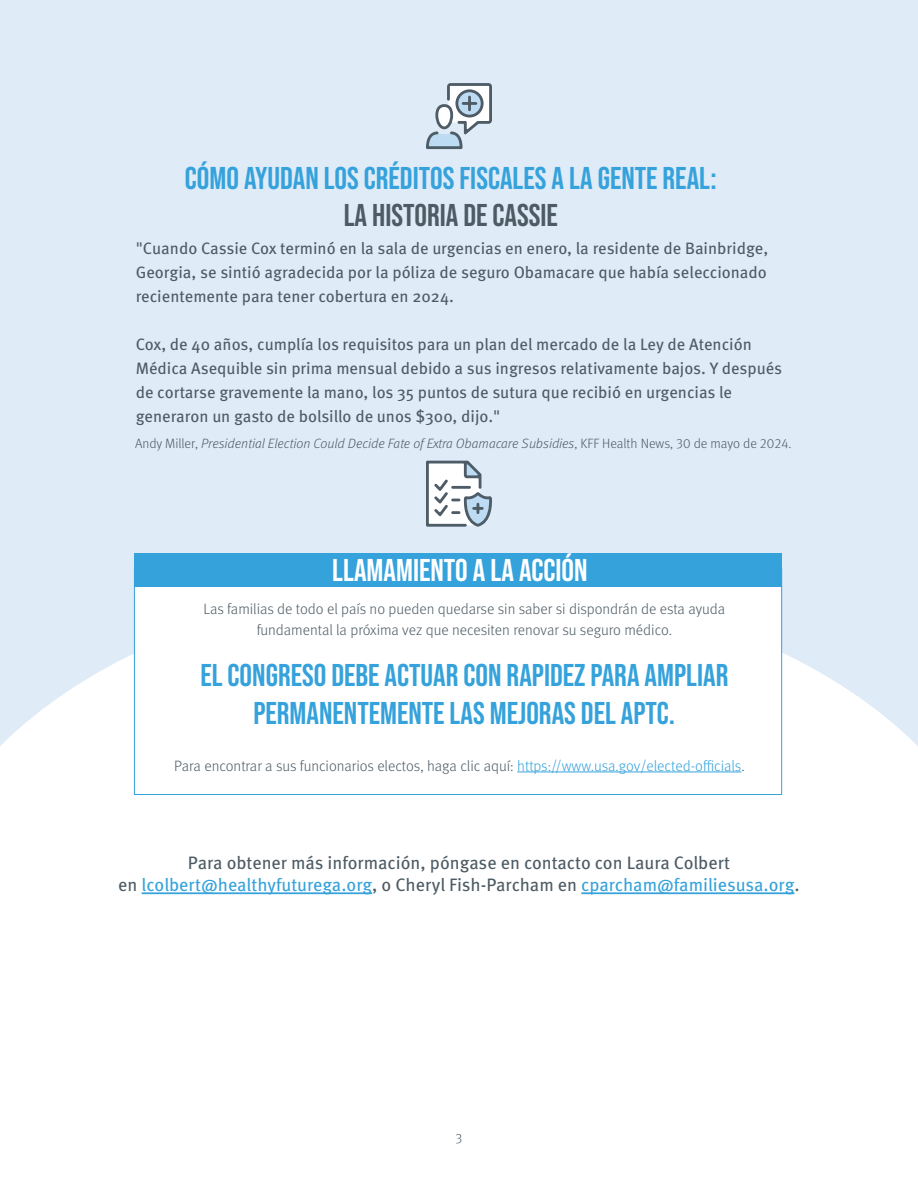
<style>
.page{position:relative;width:918px;height:1188px;background:#fff}
.page>*{position:absolute;margin:0;border:0;box-sizing:border-box;transform-origin:0 0}
.t1{font:700 31.5px/37.5px "Bebas Neue Pro";color:#35a2db;text-align:center}
.t2{font:700 31.5px "Bebas Neue Pro";color:#fff}
.t3{font:700 31.5px "Bebas Neue Pro";color:#4d5b64}
.t4{font:18px/22.5px "Meta OT";color:#4d5b64;text-align:center}
.t5{font:16.5px/24px "Meta OT";color:#4d5b64;text-align:justify}
.t6{font:300 15px/21px "Meta OT";color:#4d5b64;text-align:center}
.t7{font:italic 300 13.5px "Meta OT";color:#4d5b64}
.t8{font:300 13.5px "Meta OT";color:#4d5b64}
.s1{font-style:normal}
.s2{color:#35a2db}
</style>
<div class="page">
<div style="left:0;top:0;width:918px;height:1084px;background:#e0ebf8"></div>
<svg style="left:0;top:583px;width:918px;height:501px;background:#fcfdfe"></svg>
<div style="left:134px;top:568px;width:648px;height:227px;background:#fff;border:1px solid #35a2db"></div>
<div style="left:134px;top:553px;width:648px;height:33px;background:#35a2db"></div>
<hr style="left:517px;top:772px;width:224px;height:1px;background:#35a2db">
<svg style="left:426px;top:83px;width:66px;height:66px"></svg>
<svg style="left:426px;top:461px;width:66px;height:66px;background:#c5ced4"></svg>
<hr style="left:142px;top:892px;width:230px;height:2px;background:#35a2db">
<hr style="left:581px;top:892px;width:213px;height:2px;background:#35a2db">
<h1 class="t1" style="left:185px;top:159px;width:534px">CÓMO AYUDAN LOS CRÉDITOS FISCALES A LA GENTE REAL:</h1>
<h1 class="t3" style="left:344px;top:198px;width:216px">LA HISTORIA DE CASSIE</h1>
<p class="t5" style="left:136px;top:237px;width:634px">"Cuando Cassie Cox terminó en la sala de urgencias en enero, la residente de Bainbridge, Georgia, se sintió agradecida por la póliza de seguro Obamacare que había seleccionado recientemente para tener cobertura en 2024.</p>
<p class="t5" style="left:136px;top:333px;width:648px;text-align:left">Cox, de 40 años, cumplía los requisitos para un plan del mercado de la Ley de Atención Médica Asequible sin prima mensual debido a sus ingresos relativamente bajos. Y después de cortarse gravemente la mano, los 35 puntos de sutura que recibió en urgencias le generaron un gasto de bolsillo de unos $300, dijo."</p>
<p class="t7" style="left:135px;top:435px;width:658px"><span class="s1">Andy Miller,</span> Presidential Election Could Decide Fate of Extra Obamacare Subsidies<span class="s1">, KFF Health News, 30 de mayo de 2024.</span></p>
<h1 class="t2" style="left:332px;top:552px;width:257px">LLAMAMIENTO A LA ACCIÓN</h1>
<p class="t6" style="left:204px;top:599px;width:523px">Las familias de todo el país no pueden quedarse sin saber si dispondrán de esta ayuda fundamental la próxima vez que necesiten renovar su seguro médico.</p>
<h1 class="t1" style="left:200px;top:656px;width:530px">EL CONGRESO DEBE ACTUAR CON RAPIDEZ PARA AMPLIAR<br>PERMANENTEMENTE LAS MEJORAS DEL APTC.</h1>
<p class="t6" style="left:174px;top:755px;width:572px">Para encontrar a sus funcionarios electos, haga clic aquí: <span class="s2">https://www.usa.gov/elected-officials</span>.</p>
<p class="t4" style="left:118px;top:851px;width:683px">Para obtener más información, póngase en contacto con Laura Colbert<br>en <span class="s2">lcolbert@healthyfuturega.org</span>, o Cheryl Fish-Parcham en <span class="s2">cparcham@familiesusa.org</span>.</p>
<p class="t8" style="left:452px;top:1131px;width:8px">3</p>
<p class="t8" style="left:456px;top:1131px;width:8px">3</p>
</div>
